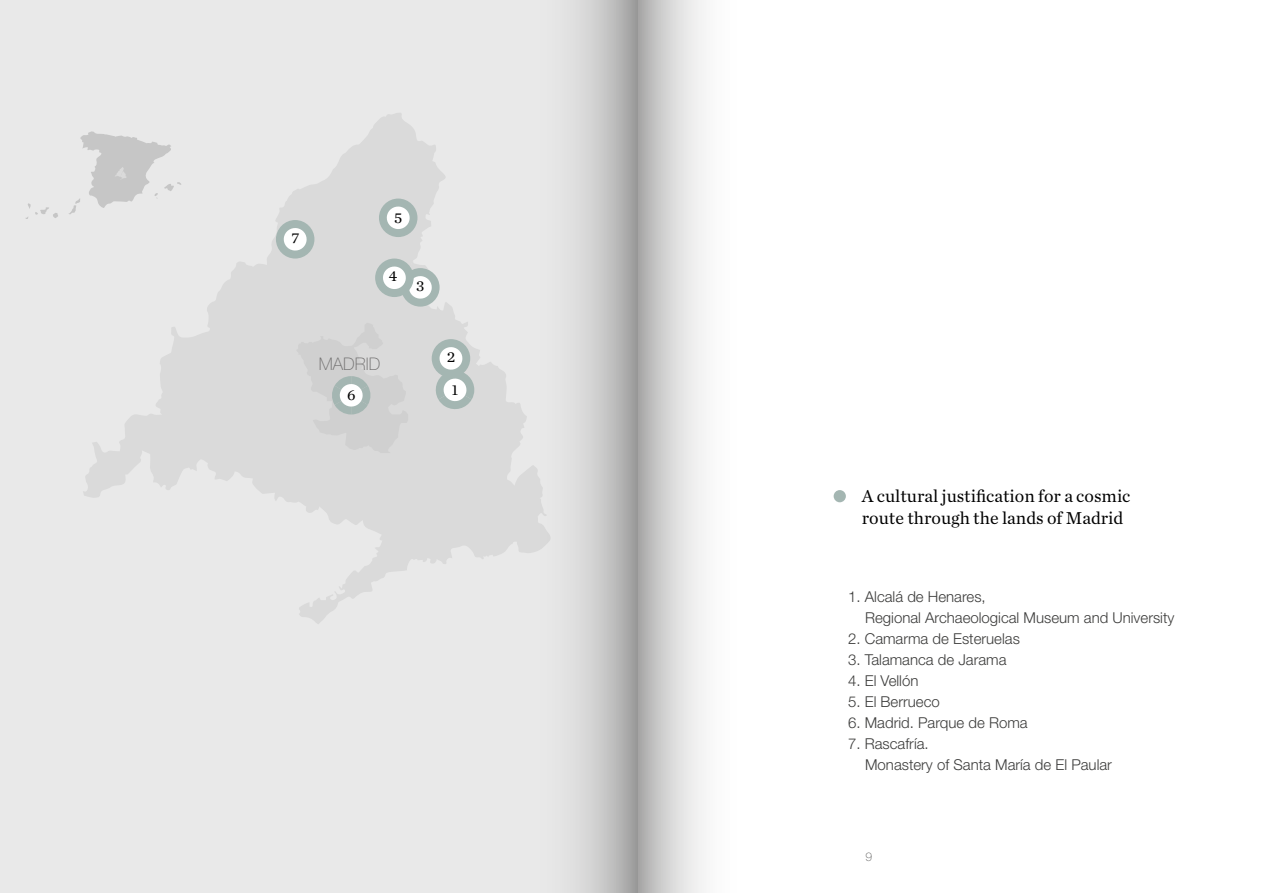
<style>
.page{position:relative;width:1276px;height:893px;background:#fff}
.page>*{position:absolute;margin:0;border:0;box-sizing:border-box;transform-origin:0 0}
.t1{font:18px/21.6px "Chronicle Text G1";color:#000}
.t2{font:100 17.4px "Helvetica Neue LT Std";color:#706f6f}
.t3{font:15.45px "Chronicle Text G1";color:#000}
.t4{font:300 15px/21px "Helvetica Neue LT Std";color:#3c3c3b}
.t5{font:100 12px "Helvetica Neue LT Std";color:#575756}
</style>
<div class="page">
<div style="left:0;top:0;width:638px;height:893px;background:#e9e9e9"></div>
<div style="left:833px;top:490px;width:13px;height:12px;background:#a4b6b2;border-radius:50%"></div>
<svg style="left:83px;top:113px;width:362px;height:389px"></svg>
<svg style="left:299px;top:260px;width:228px;height:364px;fill:#dadada"></svg>
<div style="left:432px;top:339px;width:38px;height:39px;background:#a4b6b2;border-radius:50%"></div>
<svg style="left:296px;top:323px;width:117px;height:130px"></svg>
<div style="left:401px;top:268px;width:38px;height:39px;background:#a4b6b2;border-radius:50%"></div>
<div style="left:375px;top:259px;width:39px;height:38px;background:#a4b6b2;border-radius:50%"></div>
<svg style="left:382px;top:266px;width:50px;height:33px"></svg>
<div style="left:379px;top:199px;width:38px;height:38px;background:#a4b6b2;border-radius:50%"></div>
<svg style="left:386px;top:206px;width:24px;height:23px"></svg>
<div style="left:276px;top:220px;width:38px;height:39px;background:#a4b6b2;border-radius:50%"></div>
<svg style="left:283px;top:228px;width:24px;height:23px"></svg>
<svg style="left:433px;top:346px;width:41px;height:66px"></svg>
<svg style="left:26px;top:203px;width:32px;height:16px"></svg>
<svg style="left:69px;top:131px;width:112px;height:83px"></svg>
<svg style="left:527px;top:0;width:111px;height:893px"></svg>
<svg style="left:638px;top:0;width:66px;height:893px"></svg>
<p class="t3" style="left:291px;top:226px;width:9px">7</p>
<p class="t3" style="left:394px;top:206px;width:10px">5</p>
<p class="t3" style="left:389px;top:265px;width:10px">4</p>
<p class="t3" style="left:416px;top:274px;width:10px">3</p>
<p class="t2" style="left:319px;top:353px;width:63px">MADRID</p>
<p class="t3" style="left:447px;top:345px;width:10px">2</p>
<p class="t3" style="left:347px;top:383px;width:10px">6</p>
<p class="t3" style="left:452px;top:378px;width:8px">1</p>
<p class="t1" style="left:862px;top:485px;width:270px">A cultural justification for a cosmic route through the lands of Madrid</p>
<p class="t4" style="left:865px;top:586px;width:311px;text-indent:-17px">1. Alcalá de Henares,<br>Regional Archaeological Museum and University</p>
<p class="t4" style="left:848px;top:628px;width:173px">2. Camarma de Esteruelas</p>
<p class="t4" style="left:848px;top:649px;width:160px">3. Talamanca de Jarama</p>
<p class="t4" style="left:848px;top:670px;width:72px">4. El Vellón</p>
<p class="t4" style="left:848px;top:691px;width:93px">5. El Berrueco</p>
<p class="t4" style="left:848px;top:712px;width:181px">6. Madrid. Parque de Roma</p>
<p class="t4" style="left:865px;top:733px;width:248px;text-indent:-17px">7. Rascafría.<br>Monastery of Santa María de El Paular</p>
<p class="t5" style="left:865px;top:850px;width:8px">9</p>
</div>
